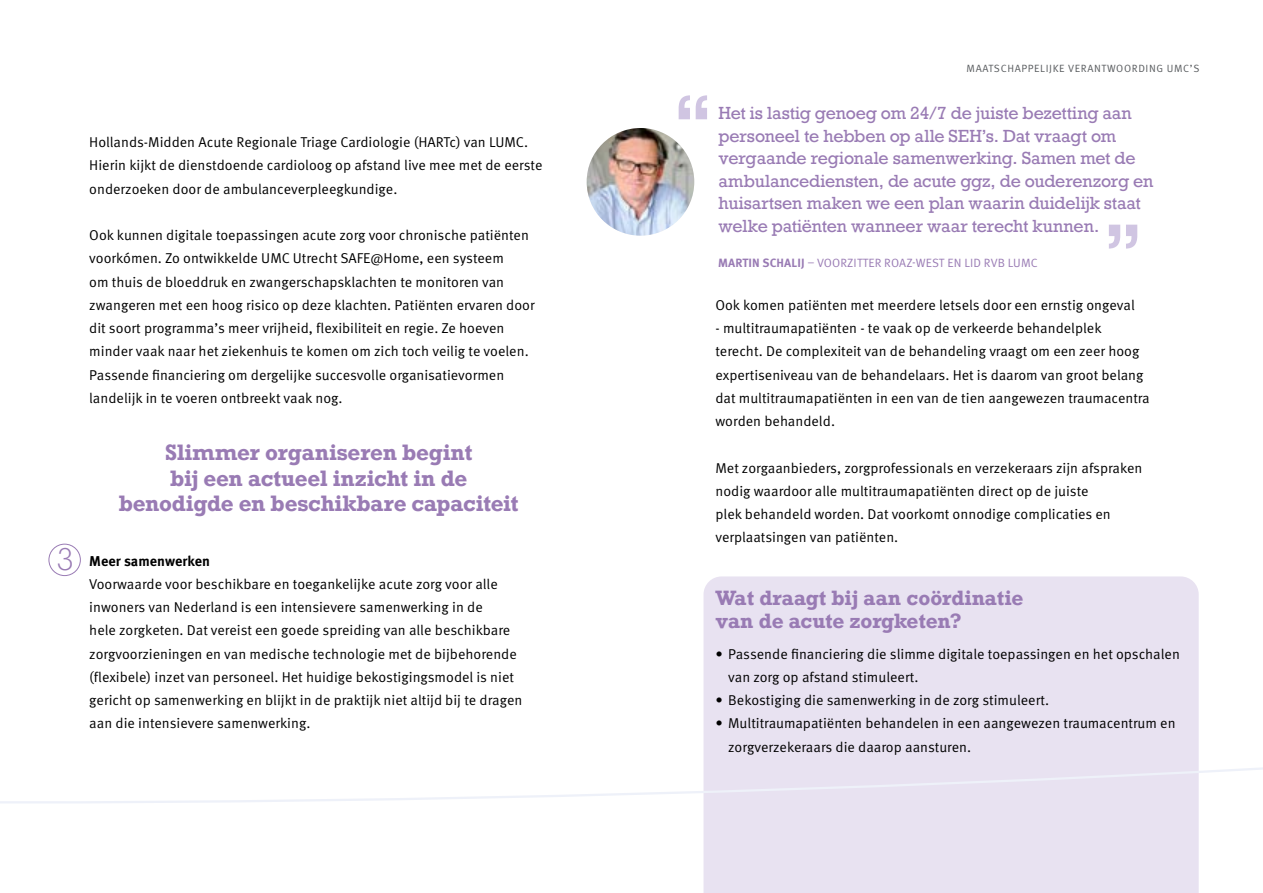
<style>
.page{position:relative;width:1263px;height:893px;background:#fff}
.page>*{position:absolute;margin:0;border:0;box-sizing:border-box;transform-origin:0 0}
.t1{font:700 64.2px "Rockwell Nova";color:#d0c5e2}
.t2{font:300 29.55px "Rockwell Nova";color:#997bb4}
.t3{font:700 21px/25.5px "Rockwell Nova";letter-spacing:-.01em;color:#997bb4;text-align:center}
.t4{font:700 19.5px/22.5px "Rockwell";letter-spacing:-.005em;color:#997bb4}
.t5{font:16.5px/22.5px "Rockwell Nova";letter-spacing:-.01em;color:#997bb4}
.t6{font:14.25px/23.2px "Meta Pro Norm";color:#000}
.t7{font:700 14.25px "Meta Pro";color:#000}
.t8{font:12px "Meta Pro Norm";letter-spacing:.01em;color:#997bb4}
.t9{font:10.5px "Meta Pro Norm";letter-spacing:.06em;color:#595c5f}
.s1{font-family:"Meta Pro";font-weight:700}
</style>
<div class="page">
<div style="left:703px;top:576px;width:496px;height:317px;background:#e8e2f1"></div>
<img style="left:587px;top:128px;width:107px;height:108px;border-radius:54px">
<div style="left:49px;top:544px;width:32px;height:32px;border:1px solid #997bb4;border-radius:50%"></div>
<svg style="left:0;top:765px;width:1263px;height:49px"></svg>
<h2 class="t2" style="left:57px;top:541px;width:19px">3</h2>
<p class="t6" style="left:89px;top:130px;width:455px">Hollands-Midden Acute Regionale Triage Cardiologie (HARTc) van LUMC.<br>Hierin kijkt de dienstdoende cardioloog op afstand live mee met de eerste onderzoeken door de ambulanceverpleegkundige.</p>
<p class="t6" style="left:89px;top:223px;width:447px">Ook kunnen digitale toepassingen acute zorg voor chronische patiënten voorkómen. Zo ontwikkelde UMC Utrecht SAFE@Home, een systeem<br>om thuis de bloeddruk en zwangerschapsklachten te monitoren van zwangeren met een hoog risico op deze klachten. Patiënten ervaren door dit soort programma’s meer vrijheid, flexibiliteit en regie. Ze hoeven minder vaak naar het ziekenhuis te komen om zich toch veilig te voelen.<br>Passende financiering om dergelijke succesvolle organisatievormen landelijk in te voeren ontbreekt vaak nog.</p>
<h3 class="t3" style="left:119px;top:439px;width:401px">Slimmer organiseren begint<br>bij een actueel inzicht in de benodigde en beschikbare capaciteit</h3>
<p class="t7" style="left:89px;top:549px;width:122px">Meer samenwerken</p>
<p class="t6" style="left:89px;top:571px;width:435px">Voorwaarde voor beschikbare en toegankelijke acute zorg voor alle inwoners van Nederland is een intensievere samenwerking in de<br>hele zorgketen. Dat vereist een goede spreiding van alle beschikbare zorgvoorzieningen en van medische technologie met de bijbehorende (flexibele) inzet van personeel. Het huidige bekostigingsmodel is niet gericht op samenwerking en blijkt in de praktijk niet altijd bij te dragen aan die intensievere samenwerking.</p>
<h1 class="t1" style="left:674px;top:78px;width:39px">“</h1>
<p class="t9" style="left:966px;top:60px;width:234px">MAATSCHAPPELIJKE VERANTWOORDING UMC’S</p>
<p class="t5" style="left:718px;top:102px;width:437px">Het is lastig genoeg om 24/7 de juiste bezetting aan personeel te hebben op alle SEH’s. Dat vraagt om vergaande regionale samenwerking. Samen met de ambulancediensten, de acute ggz, de ouderenzorg en huisartsen maken we een plan waarin duidelijk staat welke patiënten wanneer waar terecht kunnen.</p>
<h1 class="t1" style="left:1104px;top:207px;width:39px">”</h1>
<p class="t8" style="left:718px;top:254px;width:321px"><span class="s1">MARTIN SCHALIJ</span> – VOORZITTER ROAZ-WEST EN LID RVB LUMC</p>
<p class="t6" style="left:715px;top:292px;width:421px">Ook komen patiënten met meerdere letsels door een ernstig ongeval</p>
<p class="t6" style="left:715px;top:316px;width:436px">- multitraumapatiënten - te vaak op de verkeerde behandelplek terecht. De complexiteit van de behandeling vraagt om een zeer hoog expertiseniveau van de behandelaars. Het is daarom van groot belang dat multitraumapatiënten in een van de tien aangewezen traumacentra worden behandeld.</p>
<p class="t6" style="left:715px;top:455px;width:429px">Met zorgaanbieders, zorgprofessionals en verzekeraars zijn afspraken nodig waardoor alle multitraumapatiënten direct op de juiste<br>plek behandeld worden. Dat voorkomt onnodige complicaties en verplaatsingen van patiënten.</p>
<h3 class="t4" style="left:715px;top:587px;width:309px">Wat draagt bij aan coördinatie van de acute zorgketen?</h3>
<p class="t6" style="left:728px;top:641px;width:453px;text-indent:-13px">• Passende financiering die slimme digitale toepassingen en het opschalen van zorg op afstand stimuleert.</p>
<p class="t6" style="left:715px;top:688px;width:335px">• Bekostiging die samenwerking in de zorg stimuleert.</p>
<p class="t6" style="left:728px;top:711px;width:449px;text-indent:-13px">• Multitraumapatiënten behandelen in een aangewezen traumacentrum en zorgverzekeraars die daarop aansturen.</p>
</div>
